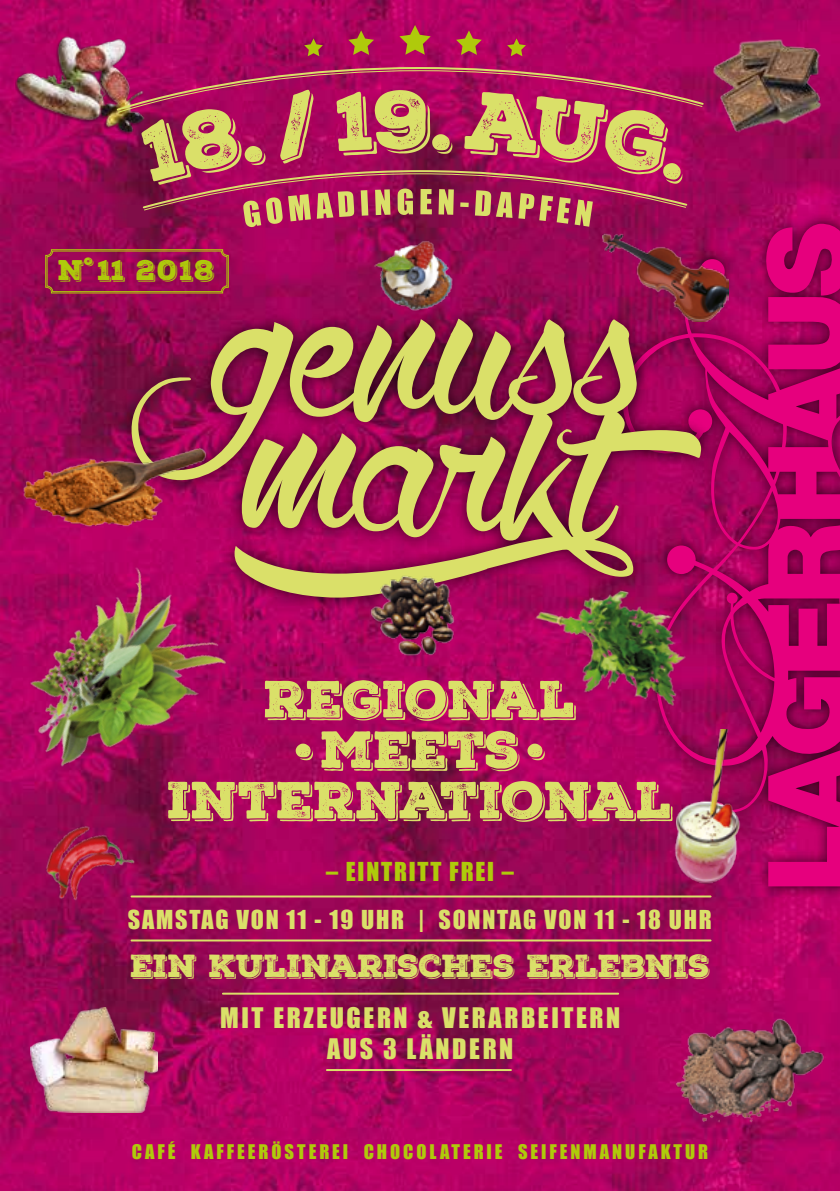
<style>
.page{position:relative;width:840px;height:1191px;background:#fff}
.page>*{position:absolute;margin:0;border:0;box-sizing:border-box;transform-origin:0 0}
.t1{font:50.4px/50.4px "Nexa Rust Slab Black Shadow 01";letter-spacing:-.01em;color:#dae069;text-align:center}
.t2{font:31px "Nexa Rust Slab Black Shadow 01";color:#dae069}
.t3{font:27.6px "Nexa Rust Slab Black Shadow 01";letter-spacing:.055em;color:#afca0b}
.t4{font:26px/31.2px "Impact";letter-spacing:.1em;color:#dae069;text-align:center}
.t5{font:24px "Impact";letter-spacing:.075em;color:#dae069}
.t6{font:24px "Impact";letter-spacing:.075em;color:#afca0b}
.t7{font:18.6px "Impact";letter-spacing:.16em;color:#afca0b}
</style>
<div class="page">
<img style="left:0;top:0;width:839px;height:1191px">
<div style="left:610px;top:211px;width:229px;height:688px;background:#000;opacity:.75"></div>
<svg style="left:620px;top:223px;width:219px;height:663px;background:#bc0167"></svg>
<img style="left:0;top:536px;width:255px;height:278px">
<img style="left:15px;top:37px;width:130px;height:98px">
<img style="left:360px;top:232px;width:105px;height:73px">
<img style="left:31px;top:1007px;width:126px;height:105px">
<hr style="left:131px;top:895px;width:579px;height:2px;background:#dae069">
<hr style="left:223px;top:992px;width:395px;height:2px;background:#dae069">
<hr style="left:327px;top:1069px;width:183px;height:2px;background:#dae069">
<hr style="left:131px;top:939px;width:579px;height:2px;background:#dae069">
<img style="left:499px;top:613px;width:207px;height:114px">
<img style="left:711px;top:29px;width:114px;height:104px">
<img style="left:15px;top:800px;width:142px;height:124px">
<img style="left:624px;top:729px;width:127px;height:168px">
<img style="left:660px;top:998px;width:164px;height:132px">
<img style="left:602px;top:232px;width:125px;height:89px">
<div style="left:116px;top:305px;width:599px;height:308px;background:#000;opacity:.75"></div>
<svg style="left:234px;top:407px;width:466px;height:190px;background:#ae455b"></svg>
<svg style="left:124px;top:319px;width:512px;height:165px;background:#a25653"></svg>
<img style="left:15px;top:441px;width:202px;height:92px">
<img style="left:361px;top:555px;width:111px;height:108px">
<svg style="left:399px;top:25px;width:31px;height:30px"></svg>
<svg style="left:456px;top:30px;width:25px;height:25px"></svg>
<svg style="left:507px;top:38px;width:18px;height:18px"></svg>
<svg style="left:304px;top:38px;width:19px;height:18px"></svg>
<svg style="left:348px;top:30px;width:26px;height:25px"></svg>
<svg style="left:45px;top:249px;width:183px;height:44px;background:#980f50"></svg>
<div style="left:47px;top:250px;width:180px;height:42px;border:1px solid #afca0b;border-radius:6px"></div>
<svg style="left:115px;top:66px;width:589px;height:161px;background:#a71b5a"></svg>
<h3 class="t3" style="left:58px;top:251px;width:158px">N˚11 2018</h3>
<h1 class="t1" style="left:167px;top:676px;width:507px">REGIONAL <sup>.</sup>MEETS<sup>.<br></sup>INTERNATIONAL</h1>
<p class="t6" style="left:326px;top:852px;width:189px">– EINTRITT FREI –</p>
<p class="t5" style="left:128px;top:901px;width:585px">SAMSTAG VON 11 - 19 UHR | SONNTAG VON 11 - 18 UHR</p>
<h2 class="t2" style="left:130px;top:944px;width:580px">EIN KULINARISCHES ERLEBNIS</h2>
<h3 class="t4" style="left:220px;top:1001px;width:401px">MIT ERZEUGERN &amp; VERARBEITERN<br>AUS 3 LÄNDERN</h3>
<p class="t7" style="left:132px;top:1136px;width:577px">CAFÉ KAFFEERÖSTEREI CHOCOLATERIE SEIFENMANUFAKTUR</p>
</div>
